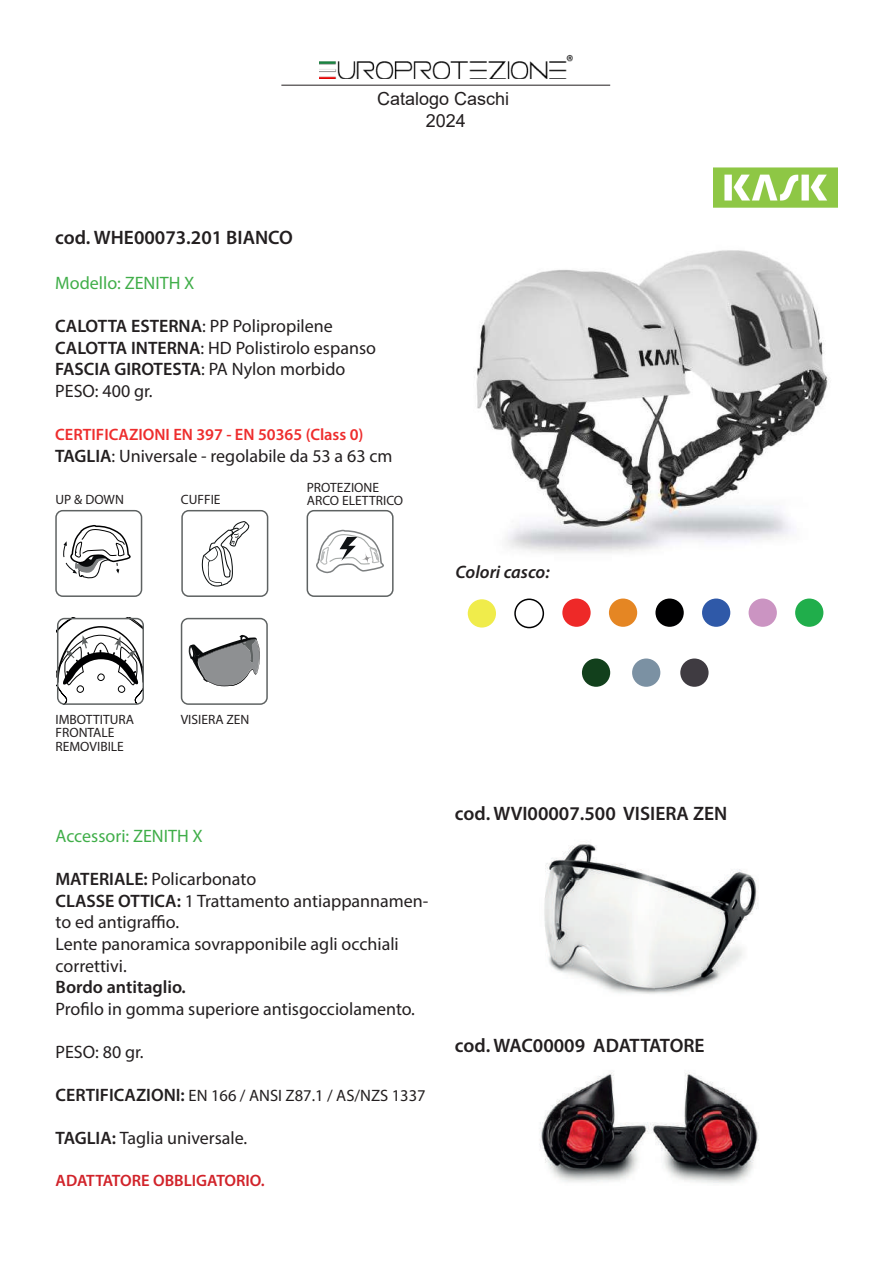
<style>
.page{position:relative;width:893px;height:1263px;background:#fff}
.page>*{position:absolute;margin:0;border:0;box-sizing:border-box;transform-origin:0 0}
.t1{font:600 19.5px "Myriad Pro";color:#231f20}
.t2{font:18px/21.6px "Myriad Pro";color:#231f20}
.t3{font:18px "Myriad Pro";color:#40ae49}
.t4{font:18px/21.9px "Arial";color:#231f20;text-align:center}
.t5{font:600 18px "Myriad Pro";color:#231f20}
.t6{font:italic 600 18px "Myriad Pro";color:#231f20}
.t7{font:16.5px "Myriad Pro";color:#231f20}
.t8{font:600 16.5px "Myriad Pro";color:#ee2d2d}
.t9{font:600 16.5px "Myriad Pro";color:#d1232a}
.t10{font:13.5px/13.5px "Myriad Pro";color:#231f20}
.s1{font-weight:600}
.s2{font-weight:600;font-size:18px}
</style>
<div class="page">
<img style="left:476px;top:250px;width:353px;height:303px">
<img style="left:713px;top:167px;width:125px;height:41px">
<div style="left:468px;top:599px;width:28px;height:28px;background:#f0ec4b;border-radius:50%"></div>
<div style="left:514px;top:598px;width:30px;height:30px;border:2px solid #000001;border-radius:50%"></div>
<div style="left:562px;top:598px;width:29px;height:29px;background:#ee2928;border-radius:50%"></div>
<div style="left:609px;top:598px;width:28px;height:29px;background:#e58623;border-radius:50%"></div>
<div style="left:655px;top:598px;width:29px;height:29px;background:#000001;border-radius:50%"></div>
<div style="left:702px;top:598px;width:28px;height:29px;background:#2f59a8;border-radius:50%"></div>
<div style="left:749px;top:598px;width:28px;height:29px;background:#cb94c2;border-radius:50%"></div>
<div style="left:795px;top:598px;width:28px;height:29px;background:#20ae4b;border-radius:50%"></div>
<div style="left:582px;top:658px;width:28px;height:29px;background:#12401c;border-radius:50%"></div>
<div style="left:632px;top:658px;width:28px;height:29px;background:#7b91a3;border-radius:50%"></div>
<div style="left:680px;top:658px;width:29px;height:29px;background:#3f3b41;border-radius:50%"></div>
<img style="left:544px;top:842px;width:214px;height:152px">
<img style="left:539px;top:1071px;width:220px;height:112px">
<svg style="left:55px;top:510px;width:87px;height:87px"></svg>
<svg style="left:181px;top:510px;width:87px;height:87px"></svg>
<svg style="left:57px;top:618px;width:87px;height:87px"></svg>
<svg style="left:181px;top:618px;width:87px;height:87px"></svg>
<svg style="left:307px;top:510px;width:87px;height:87px"></svg>
<img style="left:319px;top:54px;width:253px;height:24px">
<hr style="left:281px;top:85px;width:329px;height:1px;background:#231f20">
<p class="t1" style="left:55px;top:225px;width:239px">cod. WHE00073.201 BIANCO</p>
<p class="t4" style="left:377px;top:88px;width:134px">Catalogo Caschi<br>2024</p>
<p class="t3" style="left:55px;top:272px;width:141px">Modello: ZENITH X</p>
<p class="t2" style="left:55px;top:315px;width:322px"><span class="s1">CALOTTA ESTERNA</span>: PP Polipropilene<br><span class="s1">CALOTTA INTERNA</span>: HD Polistirolo espanso<br><span class="s1">FASCIA GIROTESTA</span>: PA Nylon morbido<br>PESO: 400 gr.</p>
<p class="t8" style="left:55px;top:424px;width:310px">CERTIFICAZIONI EN 397 - EN 50365 (Class 0)</p>
<p class="t2" style="left:55px;top:444px;width:339px"><span class="s1">TAGLIA</span>: Universale - regolabile da 53 a 63 cm</p>
<p class="t10" style="left:56px;top:493px;width:70px">UP &amp; DOWN</p>
<p class="t10" style="left:181px;top:493px;width:41px">CUFFIE</p>
<p class="t10" style="left:307px;top:480px;width:98px">PROTEZIONE<br>ARCO ELETTRICO</p>
<p class="t6" style="left:455px;top:560px;width:96px">Colori casco:</p>
<p class="t10" style="left:56px;top:712px;width:80px">IMBOTTITURA<br>FRONTALE<br>REMOVIBILE</p>
<p class="t10" style="left:181px;top:712px;width:70px">VISIERA ZEN</p>
<p class="t3" style="left:56px;top:825px;width:149px">Accessori: ZENITH X</p>
<p class="t2" style="left:56px;top:868px;width:374px"><span class="s1">MATERIALE:</span> Policarbonato<br><span class="s1">CLASSE OTTICA:</span> 1 Trattamento antiappannamen&shy;to ed antigraffio.<br>Lente panoramica sovrapponibile agli occhiali correttivi.</p>
<p class="t5" style="left:56px;top:975px;width:132px">Bordo antitaglio.</p>
<p class="t2" style="left:56px;top:997px;width:361px">Profilo in gomma superiore antisgocciolamento.</p>
<p class="t2" style="left:56px;top:1041px;width:90px">PESO: 80 gr.</p>
<p class="t7" style="left:56px;top:1085px;width:372px"><span class="s2">CERTIFICAZIONI:</span> EN 166 / ANSI Z87.1 / AS/NZS 1337</p>
<p class="t2" style="left:56px;top:1127px;width:193px"><span class="s1">TAGLIA:</span> Taglia universale.</p>
<p class="t9" style="left:56px;top:1170px;width:211px">ADATTATORE OBBLIGATORIO.</p>
<p class="t1" style="left:455px;top:801px;width:274px">cod. WVI00007.500 VISIERA ZEN</p>
<p class="t1" style="left:455px;top:1033px;width:251px">cod. WAC00009 ADATTATORE</p>
</div>
